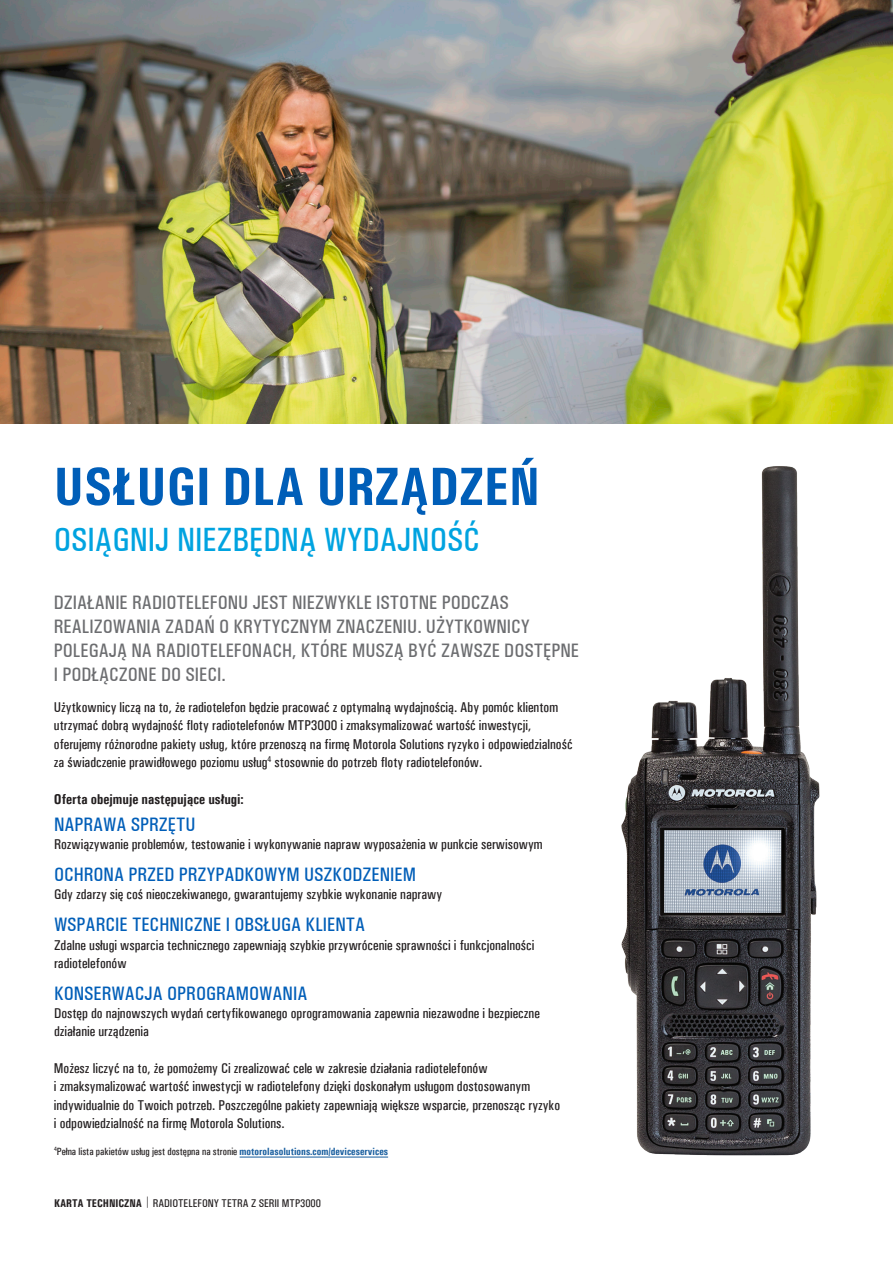
<style>
.page{position:relative;width:893px;height:1263px;background:#fff}
.page>*{position:absolute;margin:0;border:0;box-sizing:border-box;transform-origin:0 0}
.t1{font:700 54px "Univers Condensed";color:#005eb8}
.t2{font:500 33.75px "Univers Condensed";color:#00a3e0}
.t3{font:500 19.5px/24px "Univers Condensed";color:#6c6d70}
.t4{font:500 19.5px "Univers Condensed";color:#005eb8}
.t5{font:500 14.25px/18.3px "Univers Condensed";color:#231f20}
.t6{font:700 14.25px "Univers Condensed";color:#231f20}
.t7{font:500 11.25px "Univers Condensed";color:#231f20}
.t8{font:500 10.5px "Univers Condensed";color:#231f20}
.s1{font-weight:700;color:#175d9e}
.s2{font-weight:700}
</style>
<div class="page">
<img style="left:621px;top:466px;width:199px;height:690px">
<hr style="left:240px;top:1157px;width:148px;height:1px;background:#175d9e">
<img style="left:0;top:0;width:893px;height:424px">
<p class="t1" style="left:54px;top:454px;width:487px">USŁUGI DLA URZĄDZEŃ</p>
<p class="t2" style="left:54px;top:519px;width:428px">OSIĄGNIJ NIEZBĘDNĄ WYDAJNOŚĆ</p>
<p class="t3" style="left:54px;top:590px;width:527px">DZIAŁANIE RADIOTELEFONU JEST NIEZWYKLE ISTOTNE PODCZAS REALIZOWANIA ZADAŃ O KRYTYCZNYM ZNACZENIU. UŻYTKOWNICY POLEGAJĄ NA RADIOTELEFONACH, KTÓRE MUSZĄ BYĆ ZAWSZE DOSTĘPNE I PODŁĄCZONE DO SIECI.</p>
<p class="t5" style="left:54px;top:698px;width:520px">Użytkownicy liczą na to, że radiotelefon będzie pracować z optymalną wydajnością. Aby pomóc klientom utrzymać dobrą wydajność floty radiotelefonów MTP3000 i zmaksymalizować wartość inwestycji, oferujemy różnorodne pakiety usług, które przenoszą na firmę Motorola Solutions ryzyko i odpowiedzialność za świadczenie prawidłowego poziomu usług<sup>4</sup> stosownie do potrzeb floty radiotelefonów.</p>
<p class="t6" style="left:54px;top:790px;width:191px">Oferta obejmuje następujące usługi:</p>
<p class="t4" style="left:54px;top:813px;width:143px">NAPRAWA SPRZĘTU</p>
<p class="t5" style="left:54px;top:835px;width:490px">Rozwiązywanie problemów, testowanie i wykonywanie napraw wyposażenia w punkcie serwisowym</p>
<p class="t4" style="left:54px;top:863px;width:363px">OCHRONA PRZED PRZYPADKOWYM USZKODZENIEM</p>
<p class="t5" style="left:54px;top:885px;width:390px">Gdy zdarzy się coś nieoczekiwanego, gwarantujemy szybkie wykonanie naprawy</p>
<p class="t4" style="left:54px;top:913px;width:313px">WSPARCIE TECHNICZNE I OBSŁUGA KLIENTA</p>
<p class="t5" style="left:54px;top:935px;width:482px">Zdalne usługi wsparcia technicznego zapewniają szybkie przywrócenie sprawności i funkcjonalności radiotelefonów</p>
<p class="t4" style="left:54px;top:982px;width:255px">KONSERWACJA OPROGRAMOWANIA</p>
<p class="t5" style="left:54px;top:1004px;width:487px">Dostęp do najnowszych wydań certyfikowanego oprogramowania zapewnia niezawodne i bezpieczne działanie urządzenia</p>
<p class="t5" style="left:54px;top:1059px;width:508px">Możesz liczyć na to, że pomożemy Ci zrealizować cele w zakresie działania radiotelefonów<br>i zmaksymalizować wartość inwestycji w radiotelefony dzięki doskonałym usługom dostosowanym indywidualnie do Twoich potrzeb. Poszczególne pakiety zapewniają większe wsparcie, przenosząc ryzyko i odpowiedzialność na firmę Motorola Solutions.</p>
<p class="t8" style="left:54px;top:1145px;width:336px"><sup>4</sup>Pełna lista pakietów usług jest dostępna na stronie <span class="s1">motorolasolutions.com/deviceservices</span></p>
<p class="t7" style="left:54px;top:1196px;width:268px"><span class="s2">KARTA TECHNICZNA</span> | RADIOTELEFONY TETRA Z SERII MTP3000</p>
</div>
